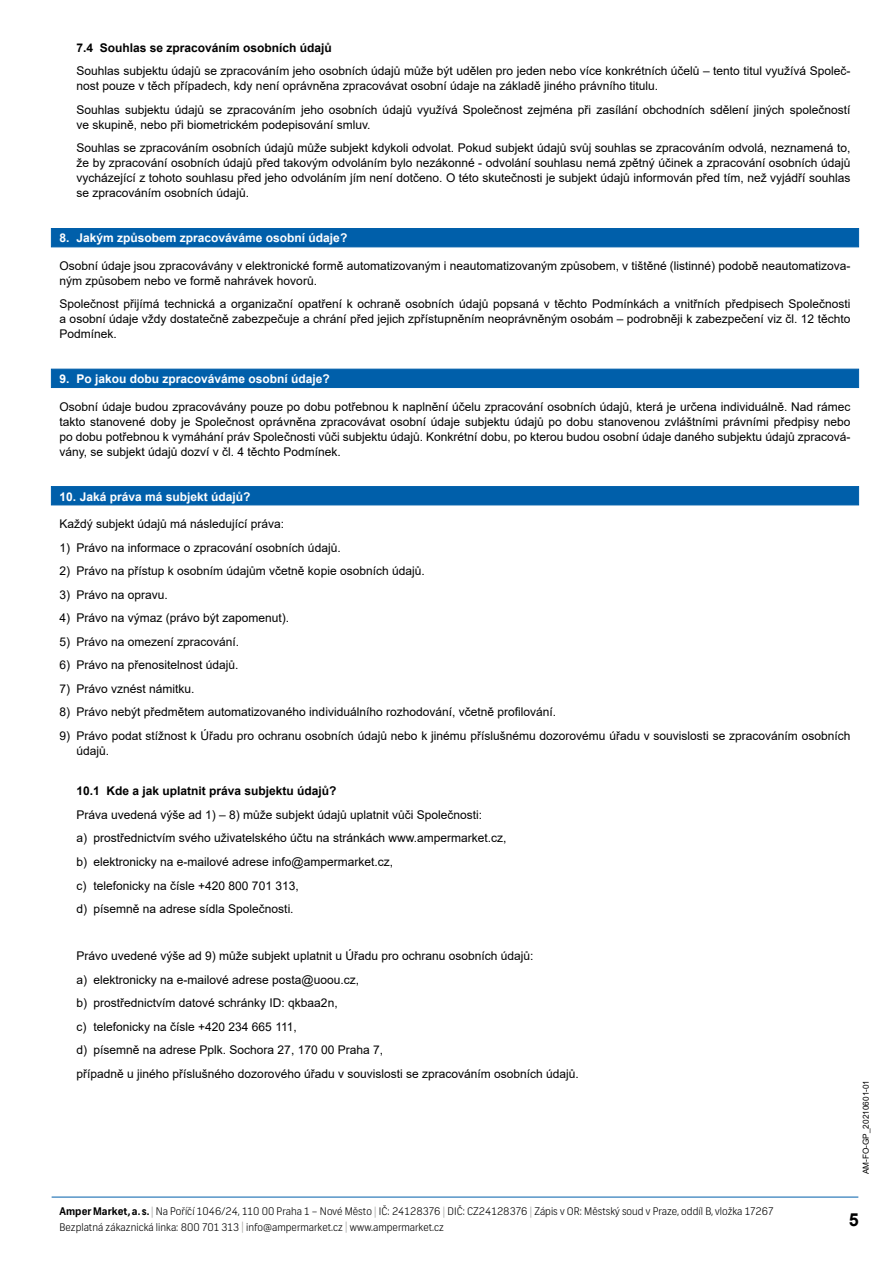
<style>
.page{position:relative;width:893px;height:1263px;background:#fff}
.page>*{position:absolute;margin:0;border:0;box-sizing:border-box;transform-origin:0 0}
.t1{font:700 18px "Arial";color:#000}
.t2{font:12px/15px "Arial";color:#000}
.t3{font:700 12px "Arial";color:#fff}
.t4{font:700 12px "Arial";color:#000}
.t5{font:300 10.5px/15.3px "Frank";letter-spacing:.005em;color:#000}
.t6{font:8.25px "Arial";color:#000}
.s1{font-weight:700}
.s2{color:#9d9d9c}
</style>
<div class="page">
<hr style="left:52px;top:1197px;width:806px;height:1px;background:#005faa">
<div style="left:51px;top:228px;width:808px;height:19px;background:#005faa"></div>
<div style="left:51px;top:369px;width:808px;height:19px;background:#005faa;border:1px solid #005faa"></div>
<div style="left:51px;top:486px;width:808px;height:19px;background:#005faa"></div>
<p class="t4" style="left:77px;top:39px;width:257px">7.4 Souhlas se zpracováním osobních údajů</p>
<p class="t2" style="left:77px;top:63px;width:775px">Souhlas subjektu údajů se zpracováním jeho osobních údajů může být udělen pro jeden nebo více konkrétních účelů – tento titul využívá Společ&shy;nost pouze v těch případech, kdy není oprávněna zpracovávat osobní údaje na základě jiného právního titulu.</p>
<p class="t2" style="left:77px;top:102px;width:775px">Souhlas subjektu údajů se zpracováním jeho osobních údajů využívá Společnost zejména při zasílání obchodních sdělení jiných společností ve skupině, nebo při biometrickém podepisování smluv.</p>
<p class="t2" style="left:77px;top:140px;width:775px;text-align:justify">Souhlas se zpracováním osobních údajů může subjekt kdykoli odvolat. Pokud subjekt údajů svůj souhlas se zpracováním odvolá, neznamená to, že by zpracování osobních údajů před takovým odvoláním bylo nezákonné - odvolání souhlasu nemá zpětný účinek a zpracování osobních údajů vycházející z tohoto souhlasu před jeho odvoláním jím není dotčeno. O této skutečnosti je subjekt údajů informován před tím, než vyjádří souhlas se zpracováním osobních údajů.</p>
<p class="t3" style="left:60px;top:229px;width:289px">8. Jakým způsobem zpracováváme osobní údaje?</p>
<p class="t2" style="left:60px;top:258px;width:792px">Osobní údaje jsou zpracovávány v elektronické formě automatizovaným i neautomatizovaným způsobem, v tištěné (listinné) podobě neautomatizova&shy;ným způsobem nebo ve formě nahrávek hovorů.</p>
<p class="t2" style="left:60px;top:296px;width:792px;text-align:justify">Společnost přijímá technická a organizační opatření k ochraně osobních údajů popsaná v těchto Podmínkách a vnitřních předpisech Společnosti a osobní údaje vždy dostatečně zabezpečuje a chrání před jejich zpřístupněním neoprávněným osobám – podrobněji k zabezpečení viz čl. 12 těchto Podmínek.</p>
<p class="t3" style="left:60px;top:370px;width:272px">9. Po jakou dobu zpracováváme osobní údaje?</p>
<p class="t2" style="left:60px;top:399px;width:792px;text-align:justify">Osobní údaje budou zpracovávány pouze po dobu potřebnou k naplnění účelu zpracování osobních údajů, která je určena individuálně. Nad rámec takto stanovené doby je Společnost oprávněna zpracovávat osobní údaje subjektu údajů po dobu stanovenou zvláštními právními předpisy nebo po dobu potřebnou k vymáhání práv Společnosti vůči subjektu údajů. Konkrétní dobu, po kterou budou osobní údaje daného subjektu údajů zpracová&shy;vány, se subjekt údajů dozví v čl. 4 těchto Podmínek.</p>
<p class="t3" style="left:60px;top:488px;width:193px">10. Jaká práva má subjekt údajů?</p>
<p class="t2" style="left:60px;top:516px;width:226px">Každý subjekt údajů má následující práva:</p>
<p class="t2" style="left:60px;top:540px;width:283px">1) Právo na informace o zpracování osobních údajů.</p>
<p class="t2" style="left:60px;top:564px;width:367px">2) Právo na přístup k osobním údajům včetně kopie osobních údajů.</p>
<p class="t2" style="left:60px;top:587px;width:110px">3) Právo na opravu.</p>
<p class="t2" style="left:60px;top:611px;width:231px">4) Právo na výmaz (právo být zapomenut).</p>
<p class="t2" style="left:60px;top:634px;width:181px">5) Právo na omezení zpracování.</p>
<p class="t2" style="left:60px;top:658px;width:181px">6) Právo na přenositelnost údajů.</p>
<p class="t2" style="left:60px;top:681px;width:137px">7) Právo vznést námitku.</p>
<p class="t2" style="left:60px;top:705px;width:498px">8) Právo nebýt předmětem automatizovaného individuálního rozhodování, včetně profilování.</p>
<p class="t2" style="left:77px;top:728px;width:775px;text-indent:-17px">9) Právo podat stížnost k Úřadu pro ochranu osobních údajů nebo k jinému příslušnému dozorovému úřadu v souvislosti se zpracováním osobních údajů.</p>
<p class="t4" style="left:77px;top:783px;width:262px">10.1 Kde a jak uplatnit práva subjektu údajů?</p>
<p class="t2" style="left:77px;top:803px;width:431px;line-height:23.5px">Práva uvedená výše ad 1) – 8) může subjekt údajů uplatnit vůči Společnosti:<br>a) prostřednictvím svého uživatelského účtu na stránkách www.ampermarket.cz, b) elektronicky na e-mailové adrese info@ampermarket.cz,<br>c) telefonicky na čísle +420 800 701 313,<br>d) písemně na adrese sídla Společnosti.</p>
<p class="t2" style="left:77px;top:944px;width:504px;line-height:23.5px">Právo uvedené výše ad 9) může subjekt uplatnit u Úřadu pro ochranu osobních údajů:<br>a) elektronicky na e-mailové adrese posta@uoou.cz,<br>b) prostřednictvím datové schránky ID: qkbaa2n,<br>c) telefonicky na čísle +420 234 665 111,<br>d) písemně na adrese Pplk. Sochora 27, 170 00 Praha 7,<br>případně u jiného příslušného dozorového úřadu v souvislosti se zpracováním osobních údajů.</p>
<p class="t6" style="left:860px;top:1174px;width:96px;rotate:-90deg">AM-FO-GP_20210601-01</p>
<p class="t5" style="left:60px;top:1204px;width:716px"><span class="s1">Amper Market, a. s.</span> <span class="s2">|</span> Na Poříčí 1046/24, 110 00 Praha 1 – Nové Město <span class="s2">|</span> IČ: 24128376 <span class="s2">|</span> DIČ: CZ24128376 <span class="s2">|</span> Zápis v OR: Městský soud v Praze, oddíl B, vložka 17267<br>Bezplatná zákaznická linka: 800 701 313 <span class="s2">|</span> info@ampermarket.cz <span class="s2">|</span> www.ampermarket.cz</p>
<h1 class="t1" style="left:849px;top:1207px;width:12px">5</h1>
</div>
